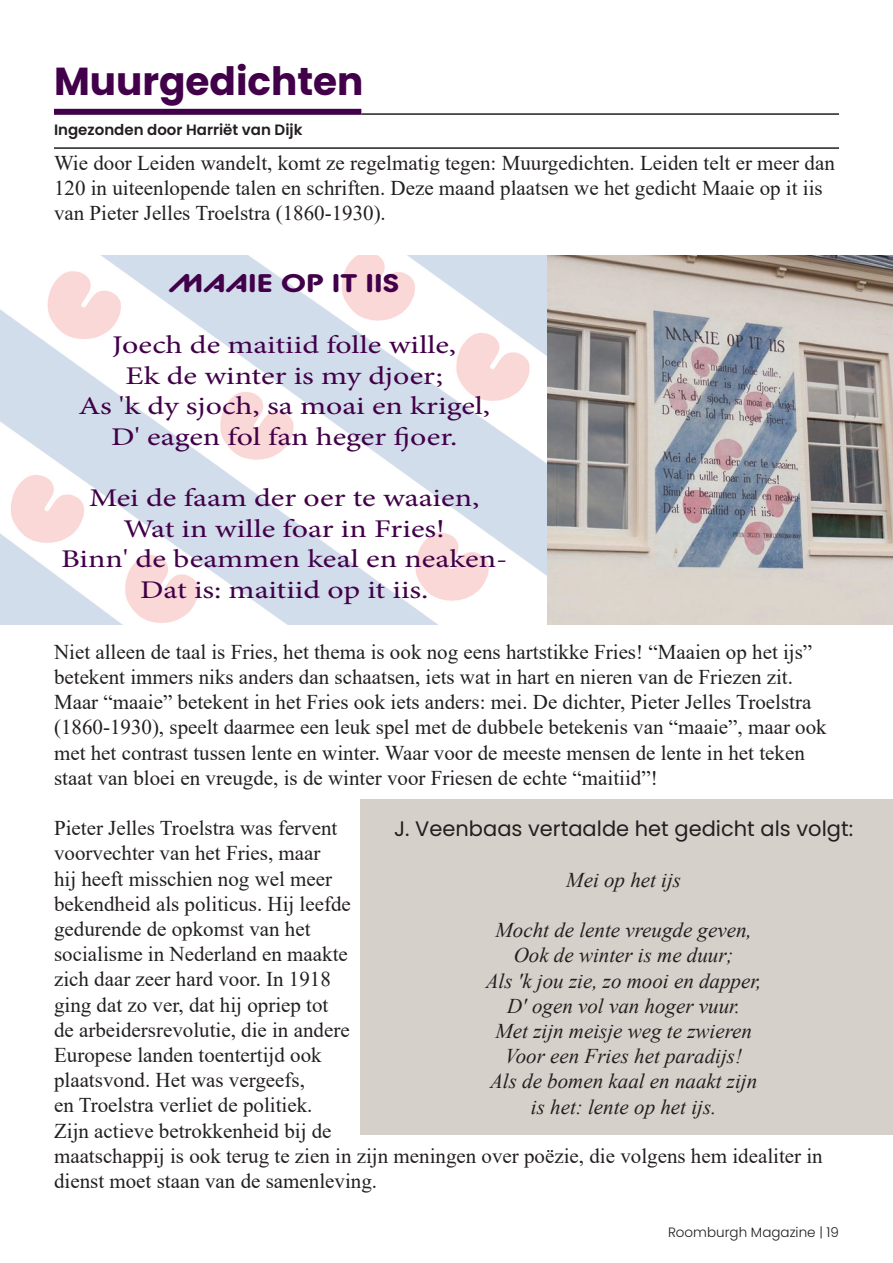
<style>
.page{position:relative;width:893px;height:1263px;background:#fff}
.page>*{position:absolute;margin:0;border:0;box-sizing:border-box;transform-origin:0 0}
.t1{font:700 39px "Poppins";color:#410049}
.t2{font:25.5px "Minion Pro";color:#410049;scale:1.25 1}
.t3{font:700 25.5px "BC Alphapipe RB";color:#410049;scale:1.25 1}
.t4{font:21px/25.2px "Times New Roman";color:#231f20}
.t5{font:italic 21px "Times New Roman";color:#231f20}
.t6{font:21px "Poppins";color:#231f20}
.t7{font:600 15px "Poppins";color:#231f20}
.t8{font:300 13.5px "Poppins";color:#231f20}
</style>
<div class="page">
<div style="left:360px;top:799px;width:533px;height:336px;background:#d6d0ca"></div>
<img style="left:0;top:255px;width:893px;height:369px">
<hr style="left:361px;top:113px;width:478px;height:2px;background:#231f20">
<hr style="left:54px;top:147px;width:785px;height:2px;background:#231f20">
<div style="left:54px;top:109px;width:307px;height:6px;background:#410049"></div>
<p class="t1" style="left:54px;top:59px;width:311px">Muurgedichten</p>
<p class="t7" style="left:54px;top:121px;width:250px">Ingezonden door Harriët van Dijk</p>
<p class="t4" style="left:54px;top:149px;width:782px">Wie door Leiden wandelt, komt ze regelmatig tegen: Muurgedichten. Leiden telt er meer dan<br>120 in uiteenlopende talen en schriften. Deze maand plaatsen we het gedicht Maaie op it iis</p>
<p class="t4" style="left:54px;top:200px;width:333px">van Pieter Jelles Troelstra (1860-1930).</p>
<p class="t3" style="left:169px;top:266px;width:186px">MAAIE OP IT IIS</p>
<p class="t2" style="left:112px;top:328px;width:277px">Joech de maitiid folle wille,</p>
<p class="t2" style="left:125px;top:358px;width:256px">Ek de winter is my djoer;</p>
<p class="t2" style="left:78px;top:389px;width:331px">As 'k dy sjoch, sa moai en krigel,</p>
<p class="t2" style="left:111px;top:420px;width:279px">D' eagen fol fan heger fjoer.</p>
<p class="t2" style="left:89px;top:481px;width:314px">Mei de faam der oer te waaien,</p>
<p class="t2" style="left:123px;top:511px;width:259px">Wat in wille foar in Fries!</p>
<p class="t2" style="left:61px;top:542px;width:359px">Binn' de beammen keal en neaken-</p>
<p class="t2" style="left:140px;top:573px;width:232px">Dat is: maitiid op it iis.</p>
<p class="t4" style="left:54px;top:638px;width:774px">Niet alleen de taal is Fries, het thema is ook nog eens hartstikke Fries! “Maaien op het ijs” betekent immers niks anders dan schaatsen, iets wat in hart en nieren van de Friezen zit.<br>Maar “maaie” betekent in het Fries ook iets anders: mei. De dichter, Pieter Jelles Troelstra (1860-1930), speelt daarmee een leuk spel met de dubbele betekenis van “maaie”, maar ook met het contrast tussen lente en winter. Waar voor de meeste mensen de lente in het teken staat van bloei en vreugde, is de winter voor Friesen de echte “maitiid”!</p>
<p class="t4" style="left:54px;top:815px;width:770px">Pieter Jelles Troelstra was fervent<br>voorvechter van het Fries, maar<br>hij heeft misschien nog wel meer<br>bekendheid als politicus. Hij leefde<br>gedurende de opkomst van het<br>socialisme in Nederland en maakte<br>zich daar zeer hard voor. In 1918<br>ging dat zo ver, dat hij opriep tot<br>de arbeidersrevolutie, die in andere<br>Europese landen toentertijd ook<br>plaatsvond. Het was vergeefs,<br>en Troelstra verliet de politiek.<br>Zijn actieve betrokkenheid bij de<br>maatschappij is ook terug te zien in zijn meningen over poëzie, die volgens hem idealiter in dienst moet staan van de samenleving.</p>
<p class="t6" style="left:394px;top:817px;width:460px">J. Veenbaas vertaalde het gedicht als volgt:</p>
<p class="t5" style="left:566px;top:865px;width:116px">Mei op het ijs</p>
<p class="t5" style="left:495px;top:916px;width:258px">Mocht de lente vreugde geven,</p>
<p class="t5" style="left:514px;top:941px;width:221px">Ook de winter is me duur;</p>
<p class="t5" style="left:486px;top:966px;width:277px">Als 'k jou zie, zo mooi en dapper,</p>
<p class="t5" style="left:507px;top:991px;width:235px">D' ogen vol van hoger vuur.</p>
<p class="t5" style="left:495px;top:1016px;width:258px">Met zijn meisje weg te zwieren</p>
<p class="t5" style="left:505px;top:1042px;width:238px">Voor een Fries het paradijs!</p>
<p class="t5" style="left:490px;top:1067px;width:269px">Als de bomen kaal en naakt zijn</p>
<p class="t5" style="left:531px;top:1092px;width:187px">is het: lente op het ijs.</p>
<p class="t8" style="left:668px;top:1224px;width:172px">Roomburgh Magazine | 19</p>
</div>
